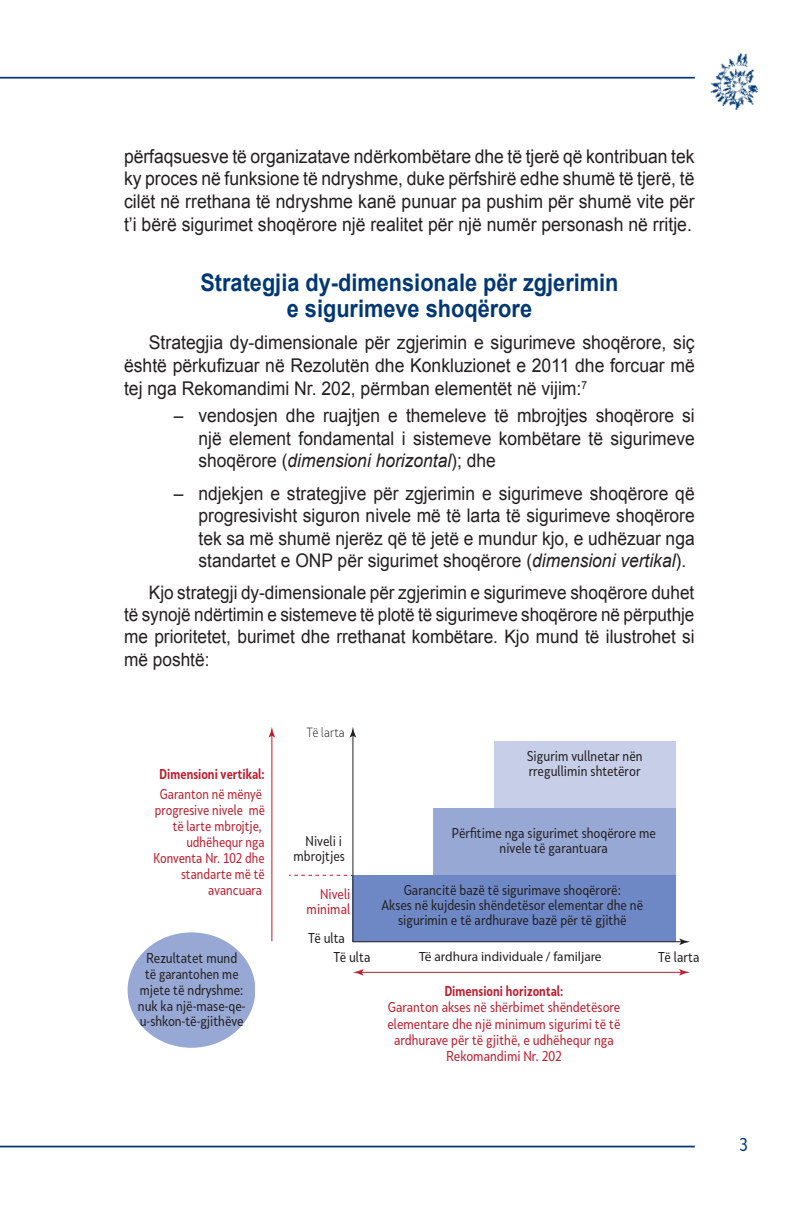
<style>
.page{position:relative;width:809px;height:1221px;background:#fff}
.page>*{position:absolute;margin:0;border:0;box-sizing:border-box;transform-origin:0 0}
.t1{font:700 24.15px/26.2px "Arial";color:#013874;text-align:center;scale:.9 1}
.t2{font:18.9px/22.8px "Arial";color:#231f20;text-align:justify;scale:.93 1}
.t3{font:18.72px/22.4px "Arial";color:#231f20;text-align:justify;scale:.93 1}
.t4{font:18.55px/22.2px "Arial";color:#231f20;text-align:justify;scale:.93 1}
.t5{font:17.5px "Skola Sans Cn";color:#013874}
.t6{font:13.3px/15px "Skola Sans Cn";color:#231f20;text-align:center}
.t7{font:13.3px/16.1px "Skola Sans Cn";color:#be1d2c;text-align:right}
.t8{font:700 13.3px "Skola Sans Cn";color:#be1d2c}
.t9{font:13.3px "Myriad Pro";color:#231f20}
.t10{font:300 12.42px "Skola Sans Cn";color:#231f20}
.s1{font-style:italic}
</style>
<div class="page">
<hr style="left:0;top:1145px;width:694px;height:2px;background:#013874">
<hr style="left:0;top:77px;width:694px;height:2px;background:#013874">
<img style="left:710px;top:53px;width:49px;height:57px">
<svg style="left:289px;top:874px;width:59px;height:1px"></svg>
<div style="left:353px;top:874px;width:323px;height:67px;background:#6d88c5"></div>
<div style="left:433px;top:807px;width:243px;height:67px;background:#97a8d5"></div>
<div style="left:494px;top:741px;width:182px;height:66px;background:#c7cee8"></div>
<hr style="left:352px;top:734px;width:1px;height:207px;background:#231f20">
<svg style="left:350px;top:727px;width:6px;height:10px"></svg>
<hr style="left:352px;top:941px;width:331px;height:1px;background:#231f20">
<svg style="left:679px;top:938px;width:11px;height:7px"></svg>
<hr style="left:360px;top:971px;width:322px;height:1px;background:#be1d2c">
<svg style="left:353px;top:969px;width:10px;height:6px"></svg>
<svg style="left:679px;top:969px;width:11px;height:6px"></svg>
<hr style="left:271px;top:734px;width:1px;height:207px;background:#be1d2c">
<svg style="left:268px;top:727px;width:7px;height:10px"></svg>
<svg style="left:128px;top:932px;width:127px;height:115px"></svg>
<p class="t2" style="left:124px;top:145px;width:615px">përfaqsuesve të organizatave ndërkombëtare dhe të tjerë që kontribuan tek ky proces në funksione të ndryshme, duke përfshirë edhe shumë të tjerë, të cilët në rrethana të ndryshme kanë punuar pa pushim për shumë vite për t’i bërë sigurimet shoqërore një realitet për një numër personash në rritje.</p>
<p class="t1" style="left:200px;top:270px;width:466px">Strategjia dy-dimensionale për zgjerimin e sigurimeve shoqërore</p>
<p class="t2" style="left:124px;top:331px;width:615px;text-indent:25px">Strategjia dy-dimensionale për zgjerimin e sigurimeve shoqërore, siç është përkufizuar në Rezolutën dhe Konkluzionet e 2011 dhe forcuar më tej nga Rekomandimi Nr. 202, përmban elementët në vijim:<sup>7</sup></p>
<p class="t3" style="left:198px;top:404px;width:535px;text-indent:-25px">– vendosjen dhe ruajtjen e themeleve të mbrojtjes shoqërore si një element fondamental i sistemeve kombëtare të sigurimeve shoqërore (<span class="s1">dimensioni horizontal</span>); dhe</p>
<p class="t3" style="left:198px;top:482px;width:535px;text-indent:-25px">– ndjekjen e strategjive për zgjerimin e sigurimeve shoqërore që progresivisht siguron nivele më të larta të sigurimeve shoqërore tek sa më shumë njerëz që të jetë e mundur kjo, e udhëzuar nga standartet e ONP për sigurimet shoqërore (<span class="s1">dimensioni vertikal</span>).</p>
<p class="t4" style="left:124px;top:581px;width:615px;text-indent:25px">Kjo strategji dy-dimensionale për zgjerimin e sigurimeve shoqërore duhet të synojë ndërtimin e sistemeve të plotë të sigurimeve shoqërore në përputhje me prioritetet, burimet dhe rrethanat kombëtare. Kjo mund të ilustrohet si më poshtë:</p>
<p class="t8" style="left:160px;top:766px;width:107px">Dimensioni vertikal:</p>
<p class="t7" style="left:153px;top:785px;width:113px">Garanton në mënyë progresive nivele më të larte mbrojtje, udhëhequr nga<br>Konventa Nr. 102 dhe standarte më të avancuara</p>
<p class="t10" style="left:306px;top:724px;width:40px">Të larta</p>
<p class="t6" style="left:293px;top:833px;width:53px;text-align:right">Niveli i mbrojtjes</p>
<p class="t7" style="left:306px;top:886px;width:45px;line-height:15px">Niveli minimal</p>
<p class="t6" style="left:308px;top:930px;width:38px">Të ulta</p>
<p class="t6" style="left:526px;top:748px;width:117px;text-align:left">Sigurim vullnetar nën rregullimin shtetëror</p>
<p class="t6" style="left:452px;top:825px;width:206px">Përfitime nga sigurimet shoqërore me nivele të garantuara</p>
<p class="t6" style="left:381px;top:882px;width:263px">Garancitë bazë të sigurimave shoqërorë:<br>Akses në kujdesin shëndetësor elementar dhe në sigurimin e të ardhurave bazë për të gjithë</p>
<p class="t6" style="left:146px;top:950px;width:92px">Rezultatet mund</p>
<p class="t6" style="left:333px;top:949px;width:38px">Të ulta</p>
<p class="t9" style="left:419px;top:948px;width:184px">Të ardhura individuale / familjare</p>
<p class="t6" style="left:138px;top:966px;width:109px">të garantohen me mjete të ndryshme: nuk ka një-mase-qe&shy;u-shkon-të-gjithëve</p>
<p class="t8" style="left:444px;top:983px;width:120px">Dimensioni horizontal:</p>
<p class="t7" style="left:387px;top:999px;width:234px;text-align:center">Garanton akses në shërbimet shëndetësore elementare dhe një minimum sigurimi të të ardhurave për të gjithë, e udhëhequr nga Rekomandimi Nr. 202</p>
<p class="t6" style="left:658px;top:949px;width:43px">Të larta</p>
<p class="t5" style="left:739px;top:1134px;width:10px">3</p>
</div>
